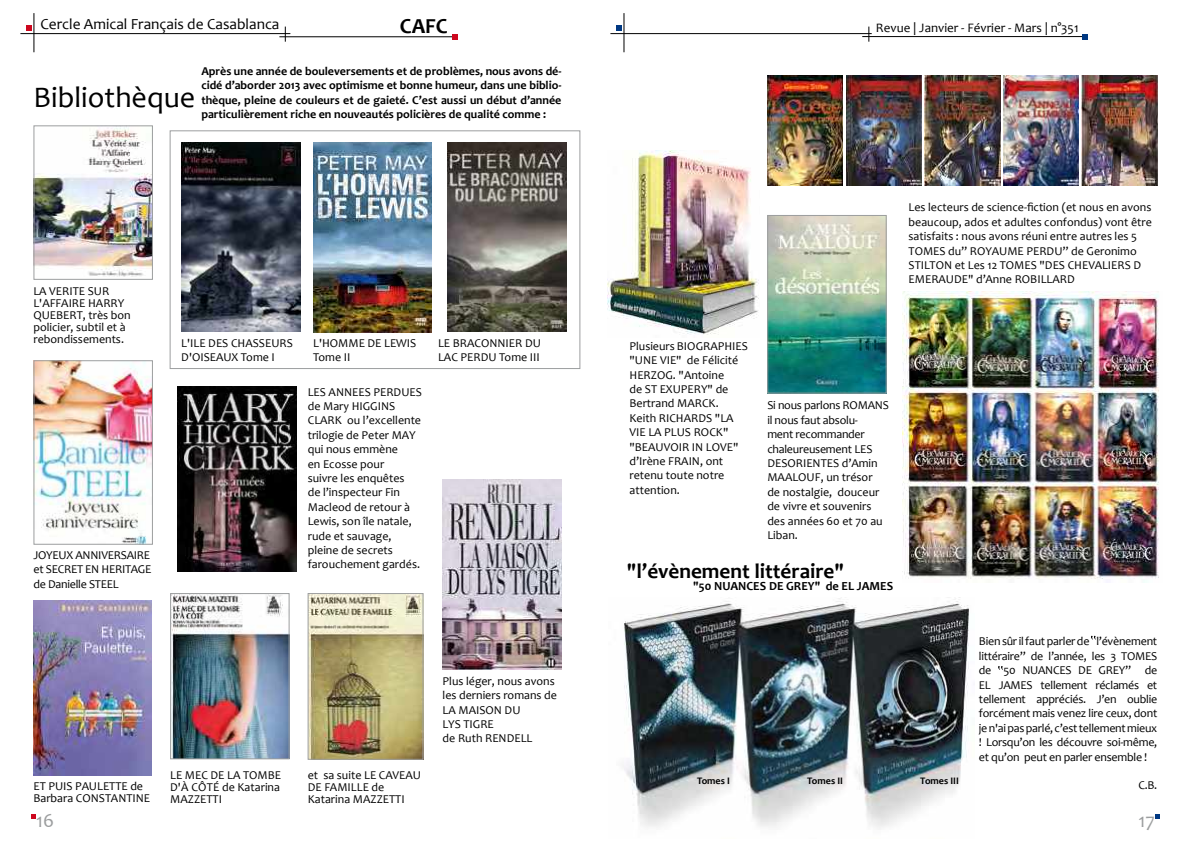
<style>
.page{position:relative;width:1191px;height:842px;background:#fff}
.page>*{position:absolute;margin:0;border:0;box-sizing:border-box;transform-origin:0 0}
.t1{font:30px "Candara";color:#000}
.t2{font:700 21.5px "Candara";color:#000}
.t3{font:700 21.2px "Candara";color:#000}
.t4{font:20px "Candara";color:#9c9e9f}
.t5{font:15.4px "Candara";color:#000}
.t6{font:13px "Candara";color:#000}
.t7{font:700 12.4px "Candara";color:#000}
.t8{font:12px/14.4px "Candara";color:#000}
.t9{font:700 12px/14.4px "Candara";color:#000;text-align:justify}
.t10{font:700 10px "Candara";color:#000}
</style>
<div class="page">
<hr style="left:623px;top:13px;width:1px;height:39px;background:#000">
<hr style="left:610px;top:33px;width:261px;height:1px;background:#000">
<svg style="left:616px;top:25px;width:6px;height:6px"></svg>
<hr style="left:862px;top:36px;width:223px;height:1px;background:#000">
<svg style="left:1082px;top:34px;width:6px;height:6px"></svg>
<svg style="left:1155px;top:814px;width:4px;height:5px"></svg>
<svg style="left:868px;top:27px;width:1px;height:15px"></svg>
<img style="left:447px;top:143px;width:119px;height:188px">
<img style="left:182px;top:143px;width:118px;height:188px">
<img style="left:623px;top:598px;width:346px;height:231px">
<svg style="left:31px;top:814px;width:5px;height:5px"></svg>
<hr style="left:20px;top:33px;width:270px;height:1px;background:#000">
<hr style="left:34px;top:13px;width:1px;height:39px;background:#000">
<svg style="left:26px;top:25px;width:6px;height:6px"></svg>
<hr style="left:279px;top:36px;width:176px;height:1px;background:#000">
<svg style="left:285px;top:27px;width:1px;height:15px"></svg>
<svg style="left:452px;top:34px;width:6px;height:6px"></svg>
<svg style="left:1091px;top:636px;width:5px;height:4px"></svg>
<svg style="left:998px;top:666px;width:5px;height:4px"></svg>
<img style="left:36px;top:128px;width:115px;height:149px">
<div style="left:34px;top:126px;width:119px;height:154px;border:1px solid #9c9e9f"></div>
<img style="left:36px;top:362px;width:115px;height:180px">
<div style="left:34px;top:360px;width:119px;height:184px;border:1px solid #9c9e9f"></div>
<img style="left:902px;top:292px;width:257px;height:291px">
<img style="left:178px;top:387px;width:118px;height:184px">
<img style="left:33px;top:601px;width:119px;height:174px">
<img style="left:313px;top:143px;width:119px;height:190px">
<img style="left:172px;top:595px;width:115px;height:162px">
<div style="left:170px;top:593px;width:119px;height:166px;border:1px solid #9c9e9f"></div>
<img style="left:310px;top:595px;width:111px;height:162px">
<div style="left:308px;top:593px;width:115px;height:166px;border:1px solid #9c9e9f"></div>
<img style="left:769px;top:217px;width:115px;height:174px">
<div style="left:767px;top:215px;width:119px;height:178px;border:1px solid #9c9e9f"></div>
<img style="left:767px;top:76px;width:76px;height:110px">
<img style="left:846px;top:76px;width:75px;height:110px">
<img style="left:924px;top:76px;width:76px;height:110px">
<img style="left:1003px;top:76px;width:75px;height:110px">
<img style="left:1081px;top:76px;width:76px;height:110px">
<img style="left:443px;top:479px;width:118px;height:190px">
<img style="left:607px;top:151px;width:152px;height:184px">
<div style="left:170px;top:131px;width:410px;height:238px;border:1px solid #9c9e9f"></div>
<p class="t5" style="left:40px;top:15px;width:241px">Cercle Amical Français de Casablanca</p>
<h2 class="t2" style="left:400px;top:13px;width:49px">CAFC</h2>
<p class="t9" style="left:201px;top:64px;width:362px">Après une année de bouleversements et de problèmes, nous avons dé&shy;cidé d’aborder 2013 avec optimisme et bonne humeur, dans une biblio&shy;thèque, pleine de couleurs et de gaieté. C’est aussi un début d’année particulièrement riche en nouveautés policières de qualité comme :</p>
<h1 class="t1" style="left:34px;top:78px;width:163px">Bibliothèque</h1>
<p class="t8" style="left:33px;top:285px;width:99px;line-height:12px">LA VERITE SUR<br>L'AFFAIRE HARRY<br>QUEBERT, très bon policier, subtil et à rebondissements.</p>
<p class="t8" style="left:33px;top:548px;width:119px;text-align:justify">JOYEUX ANNIVERSAIRE et SECRET EN HERITAGE de Danielle STEEL</p>
<p class="t8" style="left:181px;top:335px;width:113px">L'ILE DES CHASSEURS<br>D'OISEAUX Tome I</p>
<p class="t8" style="left:438px;top:335px;width:104px">LE BRACONNIER DU<br>LAC PERDU Tome III</p>
<p class="t8" style="left:313px;top:335px;width:105px">L'HOMME DE LEWIS<br>Tome II</p>
<p class="t8" style="left:308px;top:384px;width:116px">LES ANNEES PERDUES de Mary HIGGINS<br>CLARK ou l’excellente trilogie de Peter MAY qui nous emmène<br>en Ecosse pour<br>suivre les enquêtes<br>de l’inspecteur Fin<br>Macleod de retour à<br>Lewis, son île natale, rude et sauvage, pleine de secrets farouchement gardés.</p>
<p class="t8" style="left:33px;top:780px;width:118px;line-height:12px">ET PUIS PAULETTE de<br>Barbara CONSTANTINE</p>
<h3 class="t4" style="left:36px;top:808px;width:20px">16</h3>
<p class="t8" style="left:170px;top:769px;width:112px;line-height:12px;text-align:justify">LE MEC DE LA TOMBE D'à CôTé de Katarina MAZZETTI</p>
<p class="t8" style="left:308px;top:769px;width:115px;line-height:12px">et sa suite LE CAVEAU<br>DE FAMILLE de<br>Katarina MAZZETTI</p>
<p class="t8" style="left:442px;top:673px;width:116px">Plus léger, nous avons les derniers romans de<br>LA MAISON DU<br>LYS TIGRE<br>de Ruth RENDELL</p>
<p class="t6" style="left:876px;top:20px;width:204px">Revue | Janvier - Février - Mars | n°351</p>
<p class="t8" style="left:908px;top:200px;width:245px">Les lecteurs de science-fiction (et nous en avons beaucoup, ados et adultes confondus) vont être satisfaits : nous avons réuni entre autres les 5<br>TOMES du’’ ROYAUME PERDU’’ de Geronimo STILTON et Les 12 TOMES "DES CHEVALIERS D EMERAUDE" d’Anne ROBILLARD</p>
<p class="t8" style="left:629px;top:339px;width:120px">Plusieurs BIOGRAPHIES "UNE VIE" de Félicité<br>HERZOG. "Antoine<br>de ST EXUPERY" de<br>Bertrand MARCK.<br>Keith RICHARDS "LA<br>VIE LA PLUS ROCK" "BEAUVOIR IN LOVE" d’Irène FRAIN, ont retenu toute notre attention.</p>
<p class="t8" style="left:767px;top:398px;width:123px">Si nous parlons ROMANS il nous faut absolu-<br>ment recommander chaleureusement LES<br>DESORIENTES d’Amin<br>MAALOUF, un trésor<br>de nostalgie, douceur de vivre et souvenirs des années 60 et 70 au<br>Liban.</p>
<h3 class="t3" style="left:627px;top:558px;width:219px">"l’évènement littéraire"</h3>
<p class="t7" style="left:693px;top:578px;width:201px">"50 NUANCES DE GREY" de EL JAMES</p>
<p class="t10" style="left:697px;top:774px;width:34px">Tomes I</p>
<p class="t10" style="left:807px;top:774px;width:37px">Tomes II</p>
<p class="t10" style="left:920px;top:774px;width:40px">Tomes III</p>
<p class="t8" style="left:979px;top:634px;width:180px;text-align:justify">Bien sûr il faut parler de l’évènement littéraire” de l’année, les 3 TOMES de 50 NUANCES DE GREY” de EL JAMES tellement réclamés et tellement appréciés. J’en oublie forcément mais venez lire ceux, dont je n'ai pas parlé, c’est tellement mieux ! Lorsqu’on les découvre soi-même, et qu’on peut en parler ensemble !</p>
<p class="t8" style="left:1138px;top:778px;width:20px">C.B.</p>
<h3 class="t4" style="left:1138px;top:808px;width:18px">17</h3>
</div>
